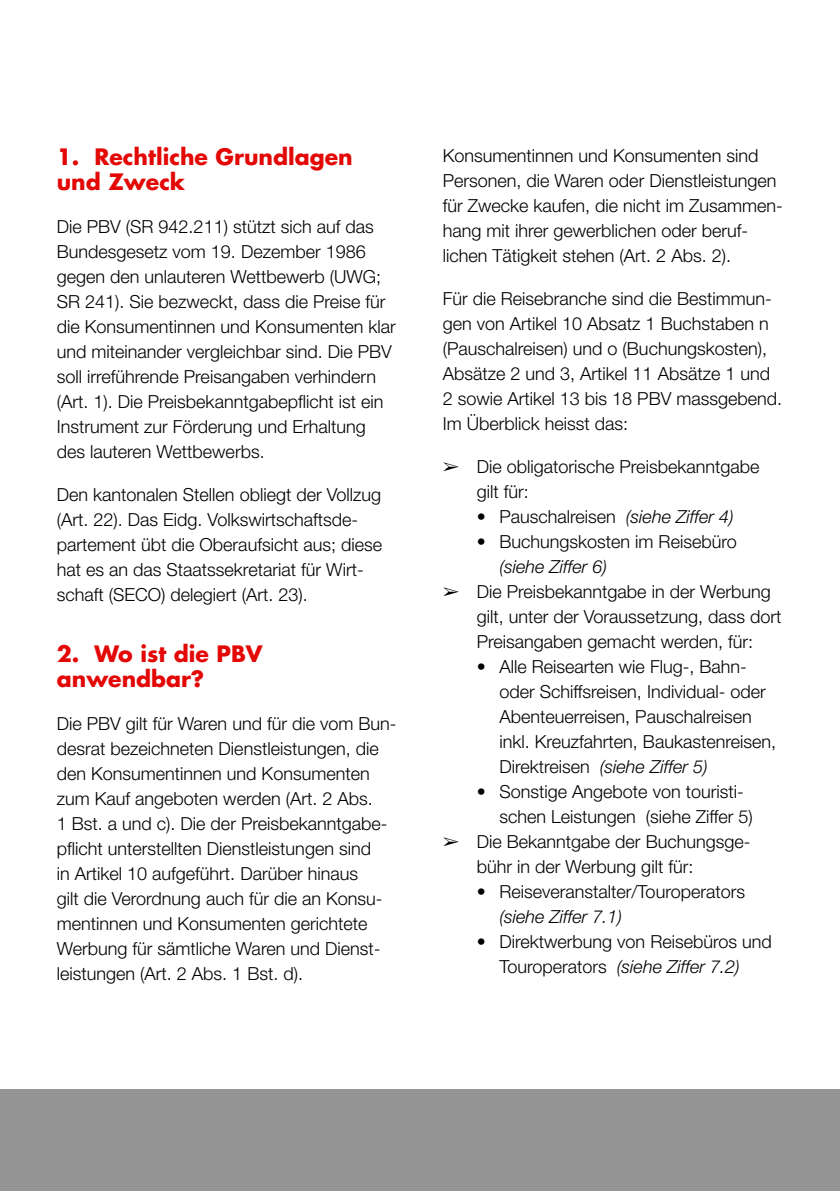
<style>
.page{position:relative;width:840px;height:1191px;background:#fff}
.page>*{position:absolute;margin:0;border:0;box-sizing:border-box;transform-origin:0 0}
.t1{font:700 22px/25px "Futura";color:#e30705}
.t2{font:300 18px/25px "Helvetica Neue";color:#000}
.t3{font:italic 300 18px "Helvetica Neue";color:#000}
.s1{font-style:italic}
</style>
<div class="page">
<div style="left:0;top:1089px;width:839px;height:102px;background:#949494"></div>
<p class="t1" style="left:57px;top:144px;width:297px">1. Rechtliche Grundlagen und Zweck</p>
<p class="t2" style="left:57px;top:214px;width:340px">Die PBV (SR 942.211) stützt sich auf das Bundesgesetz vom 19. Dezember 1986 gegen den unlauteren Wettbewerb (UWG; SR 241). Sie bezweckt, dass die Preise für die Konsumentinnen und Konsumenten klar und miteinander vergleichbar sind. Die PBV soll irreführende Preisangaben verhindern (Art. 1). Die Preisbekanntgabepflicht ist ein Instrument zur Förderung und Erhaltung des lauteren Wettbewerbs.</p>
<p class="t2" style="left:57px;top:482px;width:327px">Den kantonalen Stellen obliegt der Vollzug (Art. 22). Das Eidg. Volkswirtschaftsde&shy;partement übt die Oberaufsicht aus; diese hat es an das Staatssekretariat für Wirt&shy;schaft (SECO) delegiert (Art. 23).</p>
<p class="t1" style="left:57px;top:641px;width:207px">2. Wo ist die PBV anwendbar?</p>
<p class="t2" style="left:57px;top:711px;width:341px">Die PBV gilt für Waren und für die vom Bun&shy;desrat bezeichneten Dienstleistungen, die den Konsumentinnen und Konsumenten zum Kauf angeboten werden (Art. 2 Abs.<br>1 Bst. a und c). Die der Preisbekanntgabe&shy;pflicht unterstellten Dienstleistungen sind<br>in Artikel 10 aufgeführt. Darüber hinaus<br>gilt die Verordnung auch für die an Konsu&shy;mentinnen und Konsumenten gerichtete Werbung für sämtliche Waren und Dienst&shy;leistungen (Art. 2 Abs. 1 Bst. d).</p>
<p class="t2" style="left:442px;top:142px;width:341px">Konsumentinnen und Konsumenten sind Personen, die Waren oder Dienstleistungen für Zwecke kaufen, die nicht im Zusammen&shy;hang mit ihrer gewerblichen oder beruf&shy;lichen Tätigkeit stehen (Art. 2 Abs. 2).</p>
<p class="t2" style="left:442px;top:285px;width:341px">Für die Reisebranche sind die Bestimmun&shy;gen von Artikel 10 Absatz 1 Buchstaben n (Pauschalreisen) und o (Buchungskosten), Absätze 2 und 3, Artikel 11 Absätze 1 und 2 sowie Artikel 13 bis 18 PBV massgebend.<br>Im Überblick heisst das:</p>
<p class="t2" style="left:476px;top:453px;width:284px;text-indent:-34px">➢ Die obligatorische Preisbekanntgabe gilt für:</p>
<p class="t2" style="left:476px;top:503px;width:258px">• Pauschalreisen <span class="s1">(siehe Ziffer 4)</span></p>
<p class="t2" style="left:476px;top:528px;width:261px">• Buchungskosten im Reisebüro</p>
<p class="t3" style="left:499px;top:555px;width:109px">(siehe Ziffer 6)</p>
<p class="t2" style="left:476px;top:578px;width:306px;text-indent:-34px">➢ Die Preisbekanntgabe in der Werbung gilt, unter der Voraussetzung, dass dort<br>Preisangaben gemacht werden, für:</p>
<p class="t2" style="left:499px;top:653px;width:278px;text-indent:-23px">• Alle Reisearten wie Flug-, Bahn&shy;oder Schiffsreisen, Individual- oder Abenteuerreisen, Pauschalreisen inkl. Kreuzfahrten, Baukastenreisen, Direktreisen <span class="s1">(siehe Ziffer 5)</span></p>
<p class="t2" style="left:499px;top:778px;width:255px;text-indent:-23px">• Sonstige Angebote von touristi&shy;schen Leistungen (siehe Ziffer 5)</p>
<p class="t2" style="left:476px;top:828px;width:275px;text-indent:-34px">➢ Die Bekanntgabe der Buchungsge&shy;bühr in der Werbung gilt für:</p>
<p class="t2" style="left:476px;top:878px;width:270px">• Reiseveranstalter/Touroperators</p>
<p class="t3" style="left:499px;top:905px;width:124px">(siehe Ziffer 7.1)</p>
<p class="t2" style="left:476px;top:928px;width:296px;text-align:center">• Direktwerbung von Reisebüros und<br>Touroperators <span class="s1">(siehe Ziffer 7.2)</span></p>
</div>
